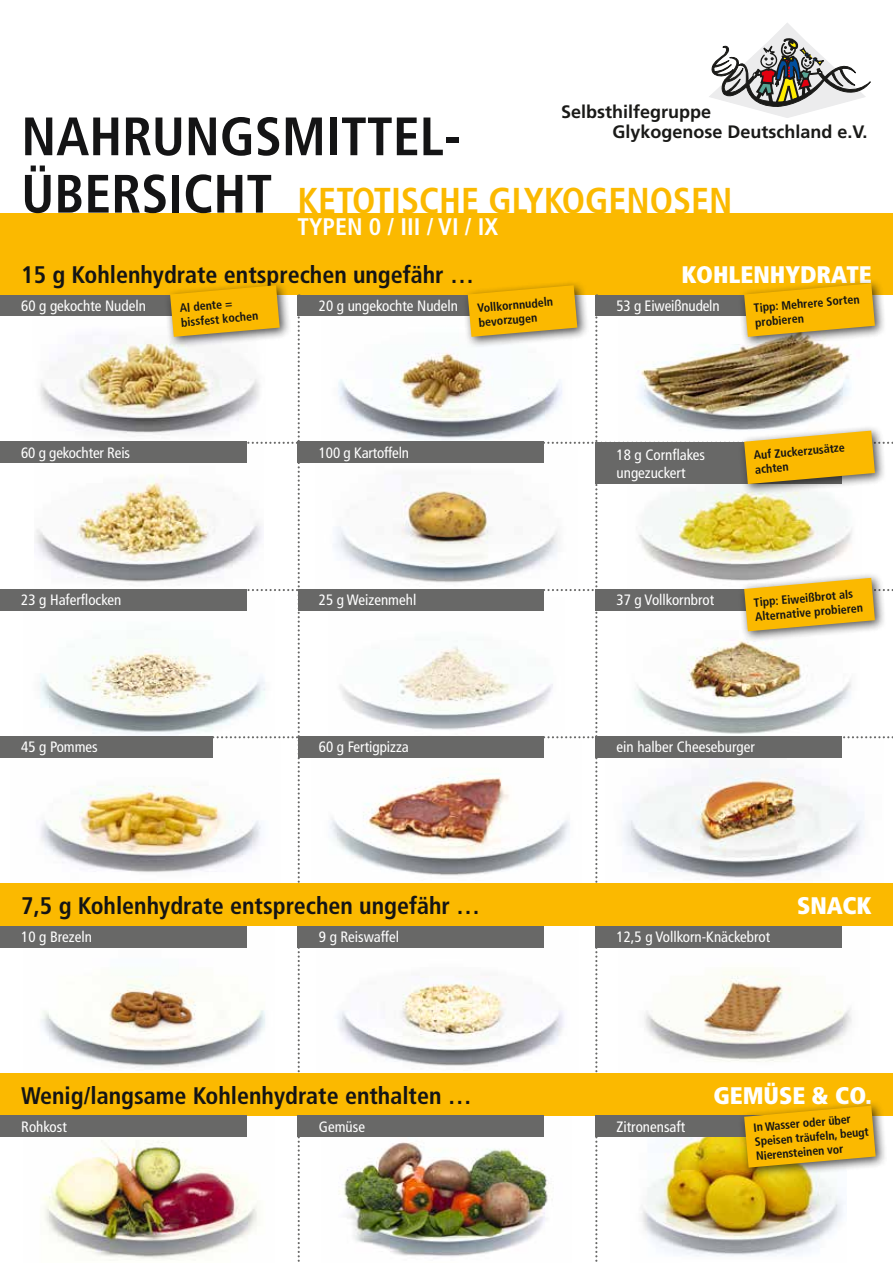
<style>
.page{position:relative;width:893px;height:1263px;background:#fff}
.page>*{position:absolute;margin:0;border:0;box-sizing:border-box;transform-origin:0 0}
.t1{font:700 condensed 54px "Frutiger";color:#141415}
.t2{font:700 condensed 36px "Frutiger";color:#fbb900}
.t3{font:700 condensed 24px "Frutiger";color:#141415}
.t4{font:900 condensed 24px "Frutiger";color:#fff}
.t5{font:700 condensed 24px "Frutiger";color:#fff}
.t6{font:700 18px/19.8px "Frutiger";color:#1a1a18}
.t7{font:condensed 15px/18px "Frutiger";color:#fff}
.t8{font:700 condensed 12px/14.4px "Frutiger";color:#141415}
.s1{font-size:54px;color:#141415}
</style>
<div class="page">
<div style="left:0;top:213px;width:893px;height:39px;background:#fbb900"></div>
<div style="left:0;top:252px;width:893px;height:42px;background:#fbb900"></div>
<img style="left:0;top:283px;width:893px;height:979px">
<svg style="left:709px;top:23px;width:162px;height:95px"></svg>
<div style="left:0;top:883px;width:893px;height:43px;background:#fbb900"></div>
<p class="t6" style="left:613px;top:101px;width:256px;text-indent:-52px">Selbsthilfegruppe<br>Glykogenose Deutschland e.V.</p>
<h1 class="t1" style="left:21px;top:104px;width:441px">NAHRUNGSMITTEL-</h1>
<h2 class="t2" style="left:21px;top:179px;width:713px"><span class="s1">ÜBERSICHT</span> KETOTISCHE GLYKOGENOSEN</h2>
<h3 class="t5" style="left:298px;top:212px;width:202px">TYPEN 0 / III / VI / IX</h3>
<h3 class="t3" style="left:21px;top:260px;width:454px">15 g Kohlenhydrate entsprechen ungefähr …</h3>
<h3 class="t4" style="left:681px;top:260px;width:192px">KOHLENHYDRATE</h3>
<p class="t8" style="left:179px;top:301px;width:79px;rotate:-5deg">Al dente = bissfest kochen</p>
<p class="t8" style="left:477px;top:301px;width:77px;rotate:-5deg">Vollkornnudeln bevorzugen</p>
<p class="t8" style="left:753px;top:301px;width:108px;rotate:-5deg">Tipp: Mehrere Sorten probieren</p>
<p class="t7" style="left:319px;top:297px;width:141px">20 g ungekochte Nudeln</p>
<p class="t7" style="left:617px;top:297px;width:105px">53 g Eiweißnudeln</p>
<p class="t7" style="left:21px;top:297px;width:126px">60 g gekochte Nudeln</p>
<p class="t7" style="left:21px;top:444px;width:110px">60 g gekochter Reis</p>
<p class="t7" style="left:319px;top:444px;width:92px">100 g Kartoffeln</p>
<p class="t7" style="left:617px;top:445px;width:90px">18 g Cornflakes ungezuckert</p>
<p class="t8" style="left:753px;top:448px;width:93px;rotate:-5deg">Auf Zuckerzusätze achten</p>
<p class="t7" style="left:21px;top:591px;width:102px">23 g Haferflocken</p>
<p class="t7" style="left:319px;top:591px;width:99px">25 g Weizenmehl</p>
<p class="t7" style="left:617px;top:591px;width:99px">37 g Vollkornbrot</p>
<p class="t8" style="left:753px;top:595px;width:110px;rotate:-5deg">Tipp: Eiweißbrot als<br>Alternative probieren</p>
<p class="t7" style="left:21px;top:738px;width:78px">45 g Pommes</p>
<p class="t7" style="left:319px;top:738px;width:91px">60 g Fertigpizza</p>
<p class="t7" style="left:617px;top:738px;width:140px">ein halber Cheeseburger</p>
<h3 class="t3" style="left:21px;top:892px;width:460px">7,5 g Kohlenhydrate entsprechen ungefähr …</h3>
<h3 class="t4" style="left:797px;top:891px;width:76px">SNACK</h3>
<p class="t7" style="left:21px;top:928px;width:72px">10 g Brezeln</p>
<p class="t7" style="left:319px;top:928px;width:82px">9 g Reiswaffel</p>
<p class="t7" style="left:617px;top:928px;width:155px">12,5 g Vollkorn-Knäckebrot</p>
<h3 class="t3" style="left:21px;top:1081px;width:452px">Wenig/langsame Kohlenhydrate enthalten …</h3>
<h3 class="t4" style="left:713px;top:1081px;width:160px">GEMÜSE &amp; CO.</h3>
<p class="t8" style="left:753px;top:1120px;width:116px;rotate:-5deg">In Wasser oder über<br>Speisen träufeln, beugt<br>Nierensteinen vor</p>
<p class="t7" style="left:21px;top:1118px;width:47px">Rohkost</p>
<p class="t7" style="left:319px;top:1118px;width:48px">Gemüse</p>
<p class="t7" style="left:617px;top:1118px;width:70px">Zitronensaft</p>
</div>
